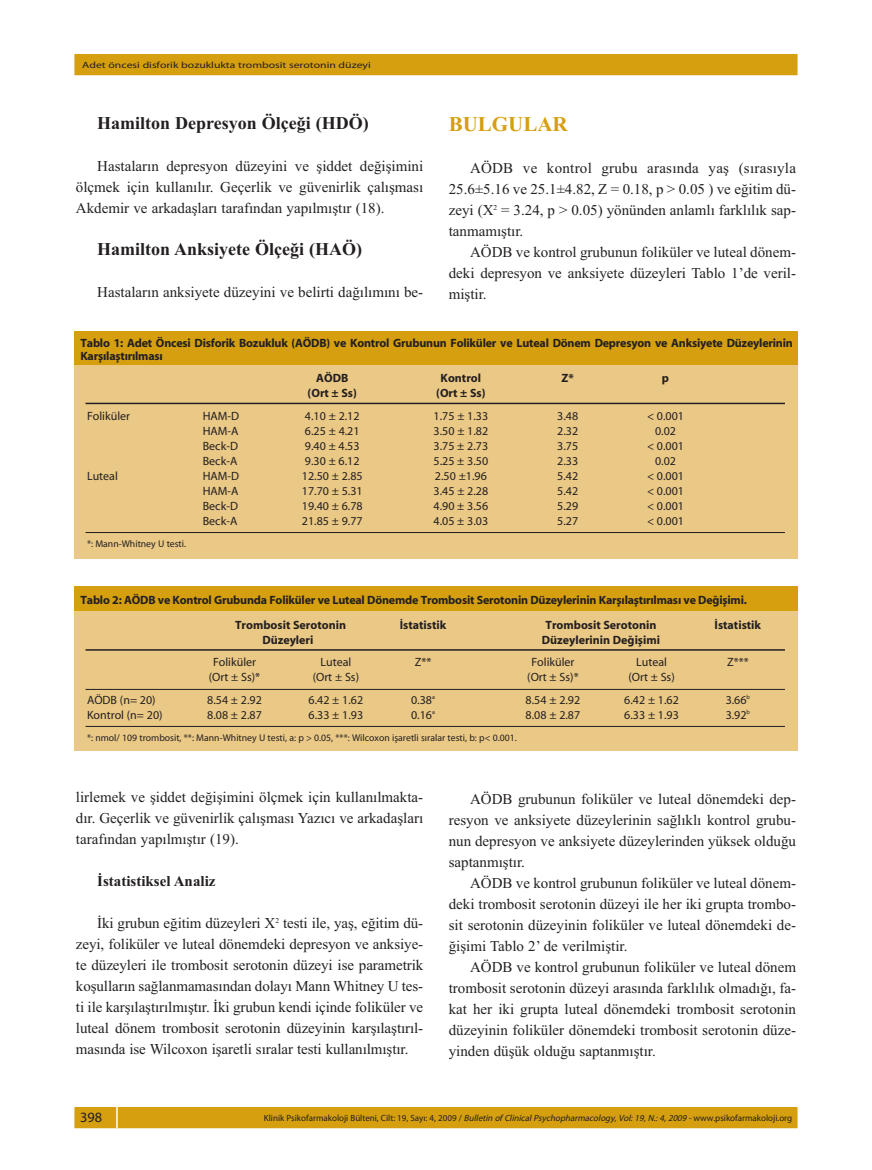
<style>
.page{position:relative;width:872px;height:1170px;background:#fff}
.page>*{position:absolute;margin:0;border:0;box-sizing:border-box;transform-origin:0 0}
.t1{font:700 21px "Times New Roman";color:#d59f0f}
.t2{font:700 18px "Times New Roman";color:#231f20}
.t3{font:15px/21px "Times New Roman";color:#231f20;text-align:justify}
.t4{font:700 15px "Times New Roman";color:#231f20}
.t5{font:14.25px "Myriad Roman";color:#231f20}
.t6{font:12px "Myriad Roman";color:#231f20}
.t7{font:700 12px/13.2px "Myriad";letter-spacing:-.015em;color:#231f20}
.t8{font:9.75px "Myriad Roman";color:#231f20}
.t9{font:9px "Myriad Roman";color:#231f20}
.t10{font:9px "Myriad Roman";color:#231f20;scale:1.3 1}
.s1{font-style:italic}
</style>
<div class="page">
<div style="left:75px;top:1107px;width:721px;height:20px;background:#d59f0f"></div>
<div style="left:74px;top:1106px;width:723px;height:22px;border:2px solid #d59f0f"></div>
<hr style="left:116px;top:1106px;width:2px;height:22px;background:#fff">
<div style="left:75px;top:55px;width:721px;height:19px;background:#d59f0f"></div>
<div style="left:74px;top:54px;width:723px;height:21px;border:2px solid #d59f0f"></div>
<div style="left:74px;top:331px;width:723px;height:34px;background:#d59f0f"></div>
<div style="left:74px;top:365px;width:723px;height:194px;background:#eac885"></div>
<hr style="left:86px;top:402px;width:699px;height:2px;background:#231f20">
<hr style="left:86px;top:532px;width:699px;height:1px;background:#231f20">
<div style="left:74px;top:586px;width:723px;height:25px;background:#d59f0f"></div>
<div style="left:74px;top:611px;width:723px;height:140px;background:#eac885"></div>
<hr style="left:86px;top:649px;width:699px;height:1px;background:#231f20">
<hr style="left:86px;top:726px;width:699px;height:1px;background:#231f20">
<hr style="left:86px;top:689px;width:699px;height:1px;background:#231f20">
<p class="t10" style="left:82px;top:61px;width:223px">Adet öncesi disforik bozuklukta trombosit serotonin düzeyi</p>
<p class="t2" style="left:97px;top:117px;width:273px">Hamilton Depresyon Ölçeği (HDÖ)</p>
<p class="t3" style="left:76px;top:157px;width:349px;text-indent:21px">Hastaların depresyon düzeyini ve şiddet değişimini ölçmek için kullanılır. Geçerlik ve güvenirlik çalışması Akdemir ve arkadaşları tarafından yapılmıştır (18).</p>
<p class="t2" style="left:97px;top:243px;width:266px">Hamilton Anksiyete Ölçeği (HAÖ)</p>
<p class="t3" style="left:97px;top:283px;width:327px">Hastaların anksiyete düzeyini ve belirti dağılımını be-</p>
<h1 class="t1" style="left:449px;top:117px;width:120px">BULGULAR</h1>
<p class="t3" style="left:449px;top:159px;width:349px;text-indent:21px">AÖDB ve kontrol grubu arasında yaş (sırasıyla 25.6±5.16 ve 25.1±4.82, Z = 0.18, p &gt; 0.05 ) ve eğitim dü&shy;zeyi (X<sup>2</sup> = 3.24, p &gt; 0.05) yönünden anlamlı farklılık sap&shy;tanmamıştır.</p>
<p class="t3" style="left:449px;top:243px;width:349px;text-indent:21px">AÖDB ve kontrol grubunun foliküler ve luteal dönem&shy;deki depresyon ve anksiyete düzeyleri Tablo 1’de veril&shy;miştir.</p>
<p class="t7" style="left:80px;top:337px;width:714px">Tablo 1: Adet Öncesi Disforik Bozukluk (AÖDB) ve Kontrol Grubunun Foliküler ve Luteal Dönem Depresyon ve Anksiyete Düzeylerinin<br>Karfl›laflt›r›lmas›</p>
<p class="t7" style="left:316px;top:372px;width:34px">AÖDB</p>
<p class="t7" style="left:440px;top:372px;width:42px">Kontrol</p>
<p class="t7" style="left:561px;top:372px;width:14px">Z*</p>
<p class="t7" style="left:662px;top:372px;width:9px">p</p>
<p class="t7" style="left:308px;top:387px;width:51px">(Ort ± Ss)</p>
<p class="t7" style="left:436px;top:387px;width:51px">(Ort ± Ss)</p>
<p class="t6" style="left:87px;top:411px;width:45px">Foliküler</p>
<p class="t6" style="left:203px;top:411px;width:38px">HAM-D</p>
<p class="t6" style="left:305px;top:411px;width:56px">4.10 ± 2.12</p>
<p class="t6" style="left:433px;top:411px;width:56px">1.75 ± 1.33</p>
<p class="t6" style="left:557px;top:411px;width:22px">3.48</p>
<p class="t6" style="left:647px;top:411px;width:39px">&lt; 0.001</p>
<p class="t6" style="left:203px;top:426px;width:37px">HAM-A</p>
<p class="t6" style="left:305px;top:426px;width:56px">6.25 ± 4.21</p>
<p class="t6" style="left:433px;top:426px;width:56px">3.50 ± 1.82</p>
<p class="t6" style="left:557px;top:426px;width:22px">2.32</p>
<p class="t6" style="left:655px;top:426px;width:22px">0.02</p>
<p class="t6" style="left:203px;top:441px;width:37px">Beck-D</p>
<p class="t6" style="left:305px;top:441px;width:56px">9.40 ± 4.53</p>
<p class="t6" style="left:433px;top:441px;width:56px">3.75 ± 2.73</p>
<p class="t6" style="left:557px;top:441px;width:22px">3.75</p>
<p class="t6" style="left:647px;top:441px;width:39px">&lt; 0.001</p>
<p class="t6" style="left:203px;top:456px;width:36px">Beck-A</p>
<p class="t6" style="left:305px;top:456px;width:56px">9.30 ± 6.12</p>
<p class="t6" style="left:433px;top:456px;width:56px">5.25 ± 3.50</p>
<p class="t6" style="left:557px;top:456px;width:22px">2.33</p>
<p class="t6" style="left:655px;top:456px;width:22px">0.02</p>
<p class="t6" style="left:87px;top:471px;width:32px">Luteal</p>
<p class="t6" style="left:203px;top:471px;width:38px">HAM-D</p>
<p class="t6" style="left:302px;top:471px;width:62px">12.50 ± 2.85</p>
<p class="t6" style="left:435px;top:471px;width:53px">2.50 ±1.96</p>
<p class="t6" style="left:557px;top:471px;width:22px">5.42</p>
<p class="t6" style="left:647px;top:471px;width:39px">&lt; 0.001</p>
<p class="t6" style="left:203px;top:486px;width:37px">HAM-A</p>
<p class="t6" style="left:302px;top:486px;width:62px">17.70 ± 5.31</p>
<p class="t6" style="left:433px;top:486px;width:56px">3.45 ± 2.28</p>
<p class="t6" style="left:557px;top:486px;width:22px">5.42</p>
<p class="t6" style="left:647px;top:486px;width:39px">&lt; 0.001</p>
<p class="t6" style="left:203px;top:501px;width:37px">Beck-D</p>
<p class="t6" style="left:302px;top:501px;width:62px">19.40 ± 6.78</p>
<p class="t6" style="left:433px;top:501px;width:56px">4.90 ± 3.56</p>
<p class="t6" style="left:557px;top:501px;width:22px">5.29</p>
<p class="t6" style="left:647px;top:501px;width:39px">&lt; 0.001</p>
<p class="t6" style="left:203px;top:516px;width:36px">Beck-A</p>
<p class="t6" style="left:302px;top:516px;width:62px">21.85 ± 9.77</p>
<p class="t6" style="left:433px;top:516px;width:56px">4.05 ± 3.03</p>
<p class="t6" style="left:557px;top:516px;width:22px">5.27</p>
<p class="t6" style="left:647px;top:516px;width:39px">&lt; 0.001</p>
<p class="t8" style="left:87px;top:540px;width:101px">*: Mann-Whitney U testi.</p>
<p class="t7" style="left:235px;top:588px;width:513px;line-height:24.9px;text-indent:-154px">Tablo 2: AÖDB ve Kontrol Grubunda Foliküler ve Luteal Dönemde Trombosit Serotonin Düzeylerinin Karfl›laflt›r›lmas› ve De¤iflimi.<br>Trombosit Serotonin</p>
<p class="t7" style="left:400px;top:619px;width:48px">‹statistik</p>
<p class="t7" style="left:545px;top:619px;width:113px">Trombosit Serotonin</p>
<p class="t7" style="left:714px;top:619px;width:48px">‹statistik</p>
<p class="t7" style="left:262px;top:634px;width:53px">Düzeyleri</p>
<p class="t7" style="left:542px;top:634px;width:120px">Düzeylerinin De¤iflimi</p>
<p class="t6" style="left:213px;top:657px;width:45px">Foliküler</p>
<p class="t6" style="left:320px;top:657px;width:32px">Luteal</p>
<p class="t6" style="left:415px;top:657px;width:18px">Z**</p>
<p class="t6" style="left:531px;top:657px;width:45px">Foliküler</p>
<p class="t6" style="left:636px;top:657px;width:32px">Luteal</p>
<p class="t6" style="left:727px;top:657px;width:23px">Z***</p>
<p class="t6" style="left:209px;top:672px;width:53px">(Ort ± Ss)*</p>
<p class="t6" style="left:313px;top:672px;width:48px">(Ort ± Ss)</p>
<p class="t6" style="left:527px;top:672px;width:53px">(Ort ± Ss)*</p>
<p class="t6" style="left:628px;top:672px;width:48px">(Ort ± Ss)</p>
<p class="t6" style="left:87px;top:695px;width:70px">AÖDB (n= 20)</p>
<p class="t6" style="left:207px;top:695px;width:56px">8.54 ± 2.92</p>
<p class="t6" style="left:308px;top:695px;width:56px">6.42 ± 1.62</p>
<p class="t6" style="left:411px;top:695px;width:25px">0.38<sup>a</sup></p>
<p class="t6" style="left:525px;top:695px;width:56px">8.54 ± 2.92</p>
<p class="t6" style="left:624px;top:695px;width:56px">6.42 ± 1.62</p>
<p class="t6" style="left:725px;top:695px;width:26px">3.66<sup>b</sup></p>
<p class="t6" style="left:87px;top:710px;width:77px">Kontrol (n= 20)</p>
<p class="t6" style="left:207px;top:710px;width:56px">8.08 ± 2.87</p>
<p class="t6" style="left:308px;top:710px;width:56px">6.33 ± 1.93</p>
<p class="t6" style="left:411px;top:710px;width:25px">0.16<sup>a</sup></p>
<p class="t6" style="left:525px;top:710px;width:56px">8.08 ± 2.87</p>
<p class="t6" style="left:624px;top:710px;width:56px">6.33 ± 1.93</p>
<p class="t6" style="left:725px;top:710px;width:26px">3.92<sup>b</sup></p>
<p class="t8" style="left:87px;top:734px;width:431px">*: nmol/ 109 trombosit, **: Mann-Whitney U testi, a: p &gt; 0.05, ***: Wilcoxon iflaretli s›ralar testi, b: p&lt; 0.001.</p>
<p class="t3" style="left:76px;top:787px;width:349px">lirlemek ve şiddet değişimini ölçmek için kullanılmakta&shy;dır. Geçerlik ve güvenirlik çalışması Yazıcı ve arkadaşları tarafından yapılmıştır (19).</p>
<p class="t4" style="left:97px;top:875px;width:120px">İstatistiksel Analiz</p>
<p class="t3" style="left:76px;top:913px;width:349px;text-indent:21px">İki grubun eğitim düzeyleri X<sup>2</sup> testi ile, yaş, eğitim dü&shy;zeyi, foliküler ve luteal dönemdeki depresyon ve anksiye&shy;te düzeyleri ile trombosit serotonin düzeyi ise parametrik koşulların sağlanmamasından dolayı Mann Whitney U tes&shy;ti ile karşılaştırılmıştır. İki grubun kendi içinde foliküler ve luteal dönem trombosit serotonin düzeyinin karşılaştırıl&shy;masında ise Wilcoxon işaretli sıralar testi kullanılmıştır.</p>
<p class="t3" style="left:449px;top:789px;width:349px;text-indent:21px">AÖDB grubunun foliküler ve luteal dönemdeki dep&shy;resyon ve anksiyete düzeylerinin sağlıklı kontrol grubu&shy;nun depresyon ve anksiyete düzeylerinden yüksek olduğu saptanmıştır.</p>
<p class="t3" style="left:449px;top:873px;width:349px;text-indent:21px">AÖDB ve kontrol grubunun foliküler ve luteal dönem&shy;deki trombosit serotonin düzeyi ile her iki grupta trombo&shy;sit serotonin düzeyinin foliküler ve luteal dönemdeki de&shy;ğişimi Tablo 2’ de verilmiştir.</p>
<p class="t3" style="left:449px;top:957px;width:349px;text-indent:21px">AÖDB ve kontrol grubunun foliküler ve luteal dönem trombosit serotonin düzeyi arasında farklılık olmadığı, fa&shy;kat her iki grupta luteal dönemdeki trombosit serotonin düzeyinin foliküler dönemdeki trombosit serotonin düze&shy;yinden düşük olduğu saptanmıştır.</p>
<p class="t5" style="left:80px;top:1112px;width:23px">398</p>
<p class="t9" style="left:264px;top:1114px;width:530px">Klinik Psikofarmakoloji Bülteni, Cilt: 19, Say›: 4, 2009 / <span class="s1">Bulletin of ClinicalPsychopharmacology,Vol:19,N.:4,2009-</span>www.psikofarmakoloji.org</p>
</div>
